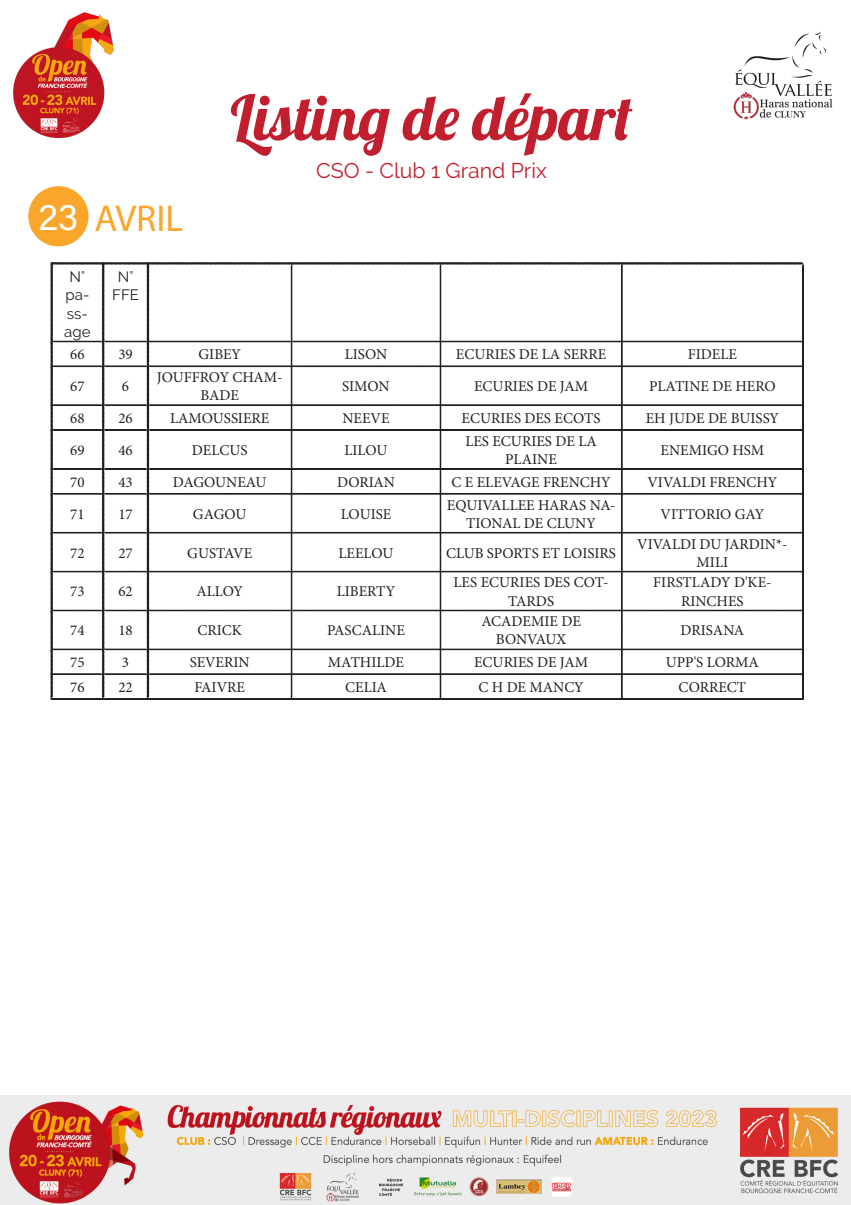
<style>
.page{position:relative;width:851px;height:1205px;background:#fff}
.page>*{position:absolute;margin:0;border:0;box-sizing:border-box;transform-origin:0 0}
.t1{font:62.5px "Lobster";color:#c21f2e}
.t2{font:37.5px "Myriad Pro";color:#f9a62a}
.t3{font:21.25px "Raleway";color:#c21f2e}
.t4{font:15px/18px "Minion Pro";color:#231f20;text-align:center}
.t5{font:15px/18px "Raleway";color:#231f20;text-align:center}
.s1{font-family:"Acumin Pro";color:#fff}
</style>
<div class="page">
<div style="left:28px;top:186px;width:60px;height:60px;background:#f9a62a;border-radius:50%"></div>
<img style="left:0;top:1095px;width:850px;height:110px">
<img style="left:733px;top:32px;width:100px;height:88px">
<img style="left:14px;top:13px;width:99px;height:125px">
<svg style="left:50px;top:262px;width:754px;height:438px"></svg>
<p class="t2" style="left:38px;top:195px;width:146px"><span class="s1">23</span> AVRIL</p>
<p class="t5" style="left:70px;top:268px;width:17px">N°</p>
<p class="t5" style="left:66px;top:286px;width:25px">pa-</p>
<p class="t5" style="left:67px;top:304px;width:22px">ss-</p>
<p class="t5" style="left:64px;top:322px;width:28px">age</p>
<p class="t5" style="left:112px;top:268px;width:28px">N°<br>FFE</p>
<p class="t1" style="left:230px;top:78px;width:403px">Listing de départ</p>
<p class="t3" style="left:316px;top:158px;width:232px">CSO - Club 1 Grand Prix</p>
<p class="t4" style="left:70px;top:346px;width:16px">66</p>
<p class="t4" style="left:118px;top:346px;width:16px">39</p>
<p class="t4" style="left:198px;top:346px;width:44px">GIBEY</p>
<p class="t4" style="left:345px;top:346px;width:44px">LISON</p>
<p class="t4" style="left:456px;top:346px;width:152px">ECURIES DE LA SERRE</p>
<p class="t4" style="left:687px;top:346px;width:51px">FIDELE</p>
<p class="t4" style="left:70px;top:377px;width:16px">67</p>
<p class="t4" style="left:122px;top:377px;width:9px">6</p>
<p class="t4" style="left:157px;top:368px;width:127px">JOUFFROY CHAM-<br>BADE</p>
<p class="t4" style="left:342px;top:377px;width:49px">SIMON</p>
<p class="t4" style="left:474px;top:377px;width:115px">ECURIES DE JAM</p>
<p class="t4" style="left:649px;top:377px;width:128px">PLATINE DE HERO</p>
<p class="t4" style="left:70px;top:409px;width:16px">68</p>
<p class="t4" style="left:118px;top:409px;width:16px">26</p>
<p class="t4" style="left:170px;top:409px;width:101px">LAMOUSSIERE</p>
<p class="t4" style="left:342px;top:409px;width:49px">NEEVE</p>
<p class="t4" style="left:461px;top:409px;width:141px">ECURIES DES ECOTS</p>
<p class="t4" style="left:645px;top:409px;width:135px">EH JUDE DE BUISSY</p>
<p class="t4" style="left:70px;top:441px;width:16px">69</p>
<p class="t4" style="left:118px;top:441px;width:16px">46</p>
<p class="t4" style="left:192px;top:441px;width:57px">DELCUS</p>
<p class="t4" style="left:344px;top:441px;width:45px">LILOU</p>
<p class="t4" style="left:465px;top:432px;width:133px">LES ECURIES DE LA<br>PLAINE</p>
<p class="t4" style="left:660px;top:441px;width:105px">ENEMIGO HSM</p>
<p class="t4" style="left:70px;top:473px;width:16px">70</p>
<p class="t4" style="left:118px;top:473px;width:16px">43</p>
<p class="t4" style="left:173px;top:473px;width:95px">DAGOUNEAU</p>
<p class="t4" style="left:337px;top:473px;width:59px">DORIAN</p>
<p class="t4" style="left:451px;top:473px;width:161px">C E ELEVAGE FRENCHY</p>
<p class="t4" style="left:647px;top:473px;width:131px">VIVALDI FRENCHY</p>
<p class="t4" style="left:70px;top:505px;width:16px">71</p>
<p class="t4" style="left:118px;top:505px;width:16px">17</p>
<p class="t4" style="left:193px;top:505px;width:55px">GAGOU</p>
<p class="t4" style="left:340px;top:505px;width:52px">LOUISE</p>
<p class="t4" style="left:447px;top:496px;width:170px">EQUIVALLEE HARAS NA-<br>TIONAL DE CLUNY</p>
<p class="t4" style="left:660px;top:505px;width:105px">VITTORIO GAY</p>
<p class="t4" style="left:70px;top:544px;width:16px">72</p>
<p class="t4" style="left:118px;top:544px;width:16px">27</p>
<p class="t4" style="left:187px;top:544px;width:66px">GUSTAVE</p>
<p class="t4" style="left:338px;top:544px;width:57px">LEELOU</p>
<p class="t4" style="left:446px;top:544px;width:171px">CLUB SPORTS ET LOISIRS</p>
<p class="t4" style="left:637px;top:535px;width:152px">VIVALDI DU JARDIN*-<br>MILI</p>
<p class="t4" style="left:70px;top:583px;width:16px">73</p>
<p class="t4" style="left:118px;top:583px;width:16px">62</p>
<p class="t4" style="left:196px;top:583px;width:48px">ALLOY</p>
<p class="t4" style="left:337px;top:583px;width:60px">LIBERTY</p>
<p class="t4" style="left:453px;top:574px;width:156px">LES ECURIES DES COT-<br>TARDS</p>
<p class="t4" style="left:653px;top:574px;width:120px">FIRSTLADY D'KE-<br>RINCHES</p>
<p class="t4" style="left:70px;top:622px;width:16px">74</p>
<p class="t4" style="left:118px;top:622px;width:16px">18</p>
<p class="t4" style="left:197px;top:622px;width:46px">CRICK</p>
<p class="t4" style="left:327px;top:622px;width:79px">PASCALINE</p>
<p class="t4" style="left:481px;top:613px;width:101px">ACADEMIE DE<br>BONVAUX</p>
<p class="t4" style="left:680px;top:622px;width:65px">DRISANA</p>
<p class="t4" style="left:70px;top:653px;width:16px">75</p>
<p class="t4" style="left:122px;top:653px;width:9px">3</p>
<p class="t4" style="left:190px;top:653px;width:61px">SEVERIN</p>
<p class="t4" style="left:328px;top:653px;width:78px">MATHILDE</p>
<p class="t4" style="left:474px;top:653px;width:115px">ECURIES DE JAM</p>
<p class="t4" style="left:665px;top:653px;width:94px">UPP'S LORMA</p>
<p class="t4" style="left:70px;top:678px;width:16px">76</p>
<p class="t4" style="left:118px;top:678px;width:16px">22</p>
<p class="t4" style="left:194px;top:678px;width:52px">FAIVRE</p>
<p class="t4" style="left:345px;top:678px;width:43px">CELIA</p>
<p class="t4" style="left:478px;top:678px;width:107px">C H DE MANCY</p>
<p class="t4" style="left:678px;top:678px;width:69px">CORRECT</p>
</div>
